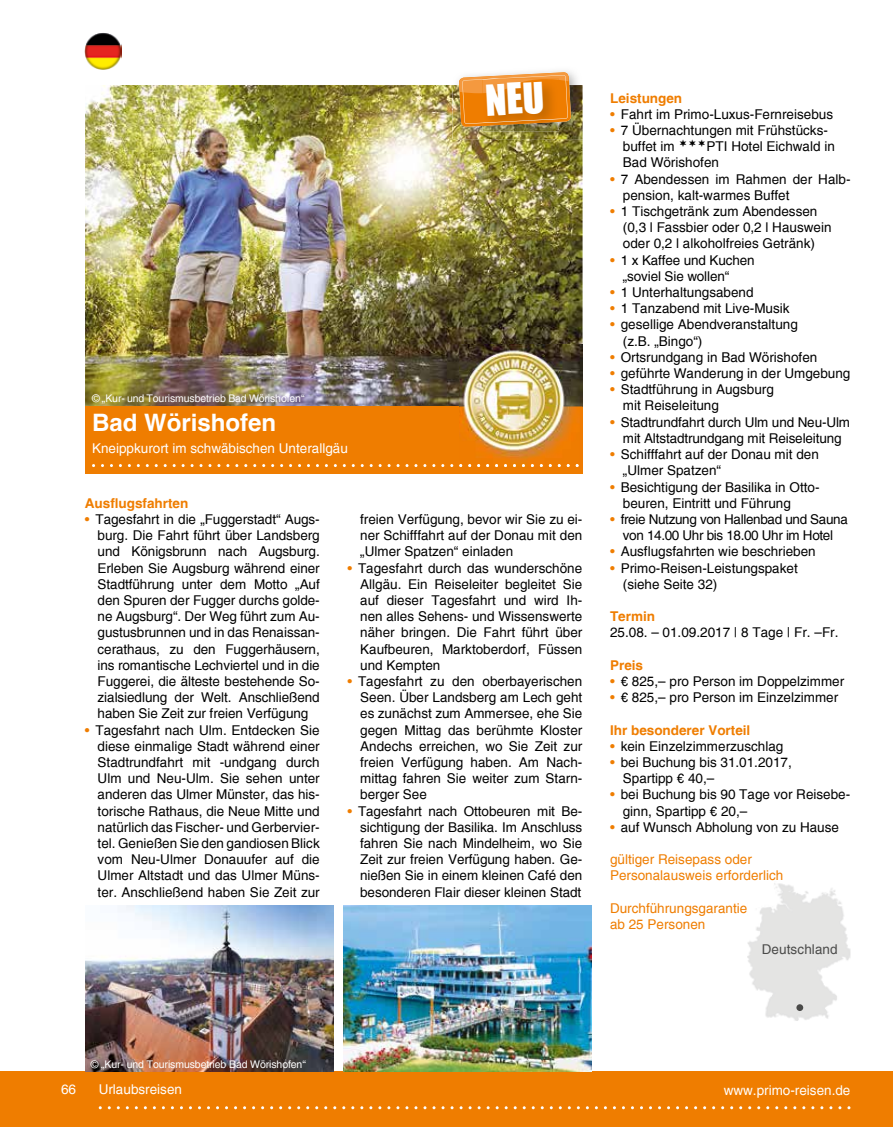
<style>
.page{position:relative;width:893px;height:1127px;background:#fff}
.page>*{position:absolute;margin:0;border:0;box-sizing:border-box;transform-origin:0 0}
.t1{font:700 24px "Helvetica";color:#fff}
.t2{font:13.5px/16.2px "Helvetica";color:#000}
.t3{font:13.5px/16.2px "Helvetica";color:#ef7d00}
.t4{font:13.5px "Helvetica";color:#fff}
.t5{font:13.5px/16.2px "Helvetica";letter-spacing:-.025em;color:#000;text-align:center}
.t6{font:700 13.5px "Helvetica";color:#ef7d00}
.t7{font:13.5px "Helvetica";letter-spacing:.005em;color:#4a4a49}
.t8{font:10.5px "Helvetica";letter-spacing:-.01em;color:#fff}
.s1{color:#ef7d00}
</style>
<div class="page">
<div style="left:0;top:1071px;width:893px;height:56px;background:#ef7d00"></div>
<svg style="left:99px;top:1106px;width:751px;height:3px"></svg>
<img style="left:85px;top:85px;width:498px;height:321px">
<div style="left:85px;top:406px;width:498px;height:68px;background:#ef7d00"></div>
<img style="left:459px;top:344px;width:124px;height:117px">
<svg style="left:92px;top:464px;width:487px;height:3px"></svg>
<img style="left:84px;top:33px;width:37px;height:36px">
<img style="left:452px;top:85px;width:131px;height:54px">
<img style="left:482px;top:127px;width:77px;height:4px">
<img style="left:747px;top:883px;width:103px;height:138px">
<svg style="left:747px;top:903px;width:1px;height:13px"></svg>
<div style="left:796px;top:1004px;width:7px;height:7px;background:#4a4a49;border-radius:50%"></div>
<img style="left:85px;top:906px;width:248px;height:165px">
<img style="left:344px;top:906px;width:248px;height:165px">
<svg style="left:459px;top:72px;width:112px;height:55px;background:#de8623"></svg>
<p class="t8" style="left:92px;top:392px;width:214px">© „Kur- und Tourismusbetrieb Bad Wörishofen“</p>
<h1 class="t1" style="left:92px;top:408px;width:186px">Bad Wörishofen</h1>
<p class="t4" style="left:92px;top:440px;width:257px">Kneippkurort im schwäbischen Unterallgäu</p>
<p class="t6" style="left:85px;top:495px;width:105px">Ausflugsfahrten</p>
<p class="t2" style="left:98px;top:511px;width:224px;text-align:justify;text-indent:-13px"><span class="s1">•</span> Tagesfahrt in die „Fuggerstadt“ Augs&shy;burg. Die Fahrt führt über Landsberg und Königsbrunn nach Augsburg.<br>Erleben Sie Augsburg während einer Stadtführung unter dem Motto „Auf den Spuren der Fugger durchs golde&shy;ne Augsburg“. Der Weg führt zum Au&shy;gustusbrunnen und in das Renaissan&shy;cerathaus, zu den Fuggerhäusern, ins romantische Lechviertel und in die Fuggerei, die älteste bestehende So&shy;zialsiedlung der Welt. Anschließend haben Sie Zeit zur freien Verfügung</p>
<p class="t2" style="left:98px;top:722px;width:224px;text-align:justify;text-indent:-13px"><span class="s1">•</span> Tagesfahrt nach Ulm. Entdecken Sie diese einmalige Stadt während einer Stadtrundfahrt mit -undgang durch Ulm und Neu-Ulm. Sie sehen unter anderen das Ulmer Münster, das his&shy;torische Rathaus, die Neue Mitte und natürlich das Fischer- und Gerbervier&shy;tel. Genießen Sie den gandiosen Blick vom Neu-Ulmer Donauufer auf die Ulmer Altstadt und das Ulmer Müns&shy;ter. Anschließend haben Sie Zeit zur</p>
<p class="t2" style="left:360px;top:511px;width:224px;text-align:justify">freien Verfügung, bevor wir Sie zu ei&shy;ner Schifffahrt auf der Donau mit den „Ulmer Spatzen“ einladen</p>
<p class="t2" style="left:360px;top:560px;width:224px;text-align:justify;text-indent:-13px"><span class="s1">•</span> Tagesfahrt durch das wunderschöne Allgäu. Ein Reiseleiter begleitet Sie auf dieser Tagesfahrt und wird Ih&shy;nen alles Sehens- und Wissenswerte näher bringen. Die Fahrt führt über Kaufbeuren, Marktoberdorf, Füssen und Kempten</p>
<p class="t2" style="left:360px;top:673px;width:224px;text-align:justify;text-indent:-13px"><span class="s1">•</span> Tagesfahrt zu den oberbayerischen Seen. Über Landsberg am Lech geht es zunächst zum Ammersee, ehe Sie gegen Mittag das berühmte Kloster Andechs erreichen, wo Sie Zeit zur freien Verfügung haben. Am Nach&shy;mittag fahren Sie weiter zum Starn&shy;berger See</p>
<p class="t2" style="left:360px;top:803px;width:224px;text-align:justify;text-indent:-13px"><span class="s1">•</span> Tagesfahrt nach Ottobeuren mit Be&shy;sichtigung der Basilika. Im Anschluss fahren Sie nach Mindelheim, wo Sie Zeit zur freien Verfügung haben. Ge&shy;nießen Sie in einem kleinen Café den besonderen Flair dieser kleinen Stadt</p>
<p class="t6" style="left:610px;top:90px;width:74px">Leistungen</p>
<p class="t2" style="left:610px;top:106px;width:224px"><span class="s1">•</span> Fahrt im Primo-Luxus-Fernreisebus</p>
<p class="t2" style="left:623px;top:122px;width:206px;text-indent:-13px"><span class="s1">•</span> 7 Übernachtungen mit Frühstücks&shy;buffet im</p>
<p class="t2" style="left:623px;top:138px;width:213px;text-indent:84px">PTI Hotel Eichwald in<br>Bad Wörishofen</p>
<p class="t2" style="left:623px;top:171px;width:229px;text-indent:-13px"><span class="s1">•</span> 7 Abendessen im Rahmen der Halb&shy;pension, kalt-warmes Buffet</p>
<p class="t2" style="left:623px;top:203px;width:210px;text-indent:-13px"><span class="s1">•</span> 1 Tischgetränk zum Abendessen (0,3 l Fassbier oder 0,2 l Hauswein oder 0,2 l alkoholfreies Getränk)</p>
<p class="t2" style="left:623px;top:252px;width:133px;text-indent:-13px"><span class="s1">•</span> 1 x Kaffee und Kuchen „soviel Sie wollen“</p>
<p class="t2" style="left:610px;top:284px;width:145px"><span class="s1">•</span> 1 Unterhaltungsabend</p>
<p class="t2" style="left:610px;top:300px;width:181px"><span class="s1">•</span> 1 Tanzabend mit Live-Musik</p>
<p class="t2" style="left:623px;top:317px;width:176px;text-indent:-13px"><span class="s1">•</span> gesellige Abendveranstaltung (z.B. „Bingo“)</p>
<p class="t2" style="left:610px;top:349px;width:209px"><span class="s1">•</span> Ortsrundgang in Bad Wörishofen</p>
<p class="t2" style="left:610px;top:365px;width:242px"><span class="s1">•</span> geführte Wanderung in der Umgebung</p>
<p class="t2" style="left:623px;top:381px;width:152px;text-indent:-13px"><span class="s1">•</span> Stadtführung in Augsburg mit Reiseleitung</p>
<p class="t2" style="left:610px;top:414px;width:241px;text-align:center"><span class="s1">•</span> Stadtrundfahrt durch Ulm und Neu-Ulm mit Altstadtrundgang mit Reiseleitung</p>
<p class="t2" style="left:623px;top:446px;width:197px;text-indent:-13px"><span class="s1">•</span> Schifffahrt auf der Donau mit den „Ulmer Spatzen“</p>
<p class="t2" style="left:623px;top:479px;width:198px;text-indent:-13px"><span class="s1">•</span> Besichtigung der Basilika in Otto&shy;beuren, Eintritt und Führung</p>
<p class="t5" style="left:610px;top:511px;width:239px"><span class="s1">•</span> freie Nutzung von Hallenbad und Sauna von 14.00 Uhr bis 18.00 Uhr im Hotel</p>
<p class="t2" style="left:610px;top:543px;width:207px"><span class="s1">•</span> Ausflugsfahrten wie beschrieben</p>
<p class="t2" style="left:623px;top:560px;width:176px;text-indent:-13px"><span class="s1">•</span> Primo-Reisen-Leistungspaket (siehe Seite 32)</p>
<p class="t6" style="left:610px;top:608px;width:47px">Termin</p>
<p class="t2" style="left:610px;top:624px;width:230px">25.08. – 01.09.2017 | 8 Tage | Fr. –Fr.</p>
<p class="t6" style="left:610px;top:657px;width:35px">Preis</p>
<p class="t2" style="left:610px;top:673px;width:236px"><span class="s1">•</span> € 825,– pro Person im Doppelzimmer</p>
<p class="t2" style="left:610px;top:689px;width:230px"><span class="s1">•</span> € 825,– pro Person im Einzelzimmer</p>
<p class="t6" style="left:610px;top:721px;width:142px">Ihr besonderer Vorteil</p>
<p class="t2" style="left:610px;top:738px;width:175px"><span class="s1">•</span> kein Einzelzimmerzuschlag</p>
<p class="t2" style="left:623px;top:754px;width:170px;text-indent:-13px"><span class="s1">•</span> bei Buchung bis 31.01.2017,<br>Spartipp € 40,–</p>
<p class="t2" style="left:623px;top:786px;width:229px;text-indent:-13px"><span class="s1">•</span> bei Buchung bis 90 Tage vor Reisebe&shy;ginn, Spartipp € 20,–</p>
<p class="t2" style="left:610px;top:819px;width:230px"><span class="s1">•</span> auf Wunsch Abholung von zu Hause</p>
<p class="t3" style="left:610px;top:851px;width:175px">gültiger Reisepass oder<br>Personalausweis erforderlich</p>
<p class="t3" style="left:610px;top:900px;width:139px">Durchführungsgarantie ab 25 Personen</p>
<p class="t7" style="left:762px;top:941px;width:77px">Deutschland</p>
<p class="t8" style="left:91px;top:1058px;width:217px">© „Kur- und Tourismusbetrieb Bad Wörishofen“</p>
<p class="t4" style="left:61px;top:1081px;width:17px">66</p>
<p class="t4" style="left:99px;top:1081px;width:85px">Urlaubsreisen</p>
<p class="t4" style="left:724px;top:1082px;width:128px">www.primo-reisen.de</p>
</div>
